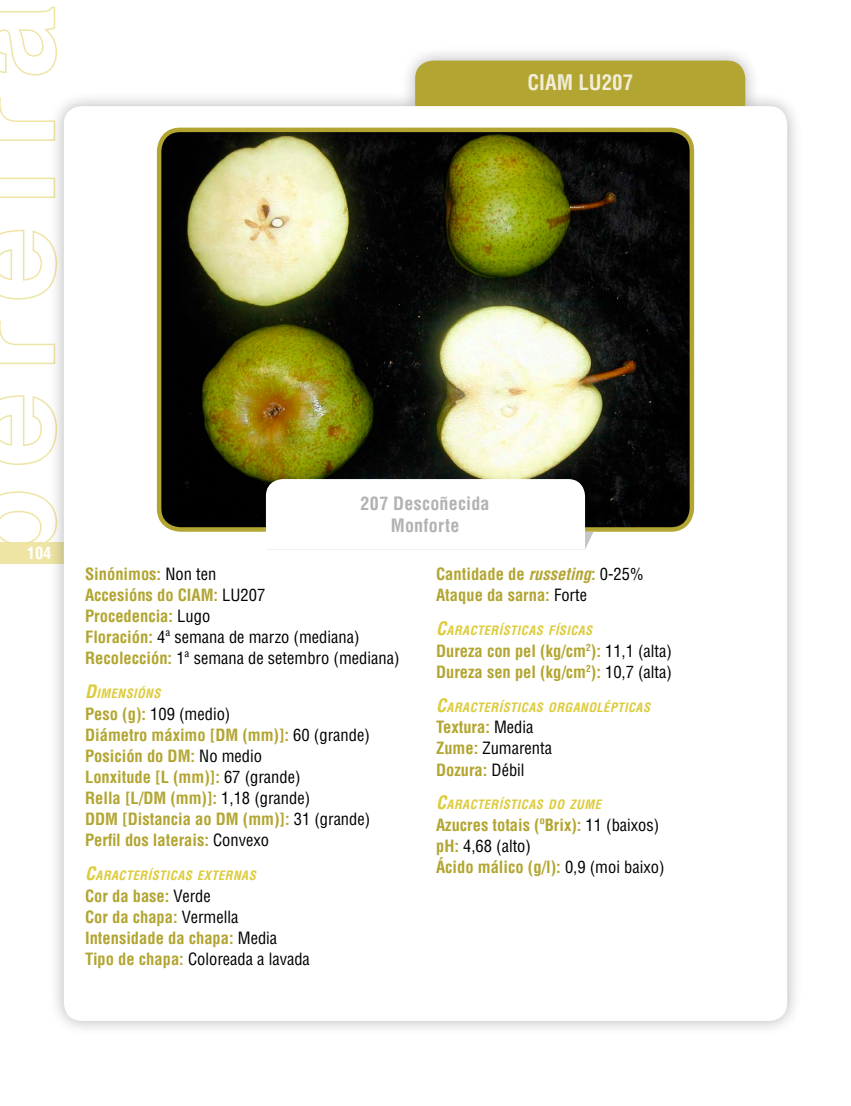
<style>
.page{position:relative;width:851px;height:1106px;background:#fff}
.page>*{position:absolute;margin:0;border:0;box-sizing:border-box;transform-origin:0 0}
.t1{font:700 condensed 21px "Helvetica LT Std";color:#f1edd6}
.t2{font:700 condensed 18px/22.5px "Helvetica LT Std";letter-spacing:.015em;color:#b2b2b2;text-align:center}
.t3{font:700 condensed 16.5px/21px "Helvetica LT Std";color:#b2a531}
.t4{font:condensed 16.5px/21px "Helvetica LT Std";color:#000}
.t5{font:700 condensed 16.5px "Helvetica LT Std";color:#fff}
.t6{font:italic 700 condensed 12.6px "Helvetica LT Std";letter-spacing:.035em;color:#ddcb3a}
.s1{font-weight:700;color:#b2a531}
.s2{font-size:18px}
.s3{font-weight:400;color:#000}
.s4{font-style:italic}
</style>
<div class="page">
<svg style="left:0;top:491px;width:48px;height:51px"></svg>
<svg style="left:0;top:395px;width:48px;height:70px"></svg>
<svg style="left:0;top:321px;width:48px;height:44px"></svg>
<svg style="left:0;top:229px;width:48px;height:71px"></svg>
<svg style="left:0;top:177px;width:48px;height:21px"></svg>
<svg style="left:0;top:97px;width:48px;height:44px"></svg>
<svg style="left:0;top:6px;width:56px;height:70px"></svg>
<div style="left:0;top:542px;width:71px;height:21px;background:#eee5a5"></div>
<div style="left:48px;top:45px;width:755px;height:991px;background:#000;opacity:.3"></div>
<div style="left:415px;top:61px;width:330px;height:100px;background:#b2a531;border-radius:18px"></div>
<div style="left:64px;top:106px;width:723px;height:914px;background:#fff;border-radius:18px"></div>
<img style="left:159px;top:130px;width:532px;height:399px">
<div style="left:157px;top:128px;width:537px;height:403px;border:4px solid #b2a531;border-radius:21px"></div>
<svg style="left:266px;top:479px;width:327px;height:70px"></svg>
<p class="t1" style="left:527px;top:69px;width:107px">CIAM LU207</p>
<p class="t5" style="left:27px;top:542px;width:26px">104</p>
<p class="t2" style="left:360px;top:491px;width:130px">207 Descoñecida<br>Monforte</p>
<p class="t4" style="left:85px;top:563px;width:316px"><span class="s1">Sinónimos:</span> Non ten<br><span class="s1">Accesións do CIAM:</span> LU207<br><span class="s1">Procedencia:</span> Lugo<br><span class="s1">Floración:</span> 4ª semana de marzo (mediana)<br><span class="s1">Recolección:</span> 1ª semana de setembro (mediana)</p>
<p class="t6" style="left:85px;top:685px;width:77px"><span class="s2">D</span>IMENSIÓNS</p>
<p class="t3" style="left:85px;top:703px;width:287px">Peso (g): <span class="s3">109 (medio)<br></span>Diámetro máximo [DM (mm)]: <span class="s3">60 (grande)<br></span>Posición do DM: <span class="s3">No medio<br></span>Lonxitude [L (mm)]: <span class="s3">67 (grande)<br></span>Rella [L/DM (mm)]: <span class="s3">1,18 (grande)<br></span>DDM [Distancia ao DM (mm)]: <span class="s3">31 (grande)<br></span>Perfil dos laterais: <span class="s3">Convexo</span></p>
<p class="t6" style="left:85px;top:867px;width:172px"><span class="s2">C</span>ARACTERÍSTICAS EXTERNAS</p>
<p class="t3" style="left:85px;top:885px;width:226px">Cor da base: <span class="s3">Verde<br></span>Cor da chapa: <span class="s3">Vermella<br></span>Intensidade da chapa: <span class="s3">Media<br></span>Tipo de chapa: <span class="s3">Coloreada a lavada</span></p>
<p class="t3" style="left:436px;top:563px;width:209px">Cantidade de <span class="s4">russeting</span>: <span class="s3">0-25%<br></span>Ataque da sarna: <span class="s3">Forte</span></p>
<p class="t6" style="left:436px;top:622px;width:158px"><span class="s2">C</span>ARACTERÍSTICAS FÍSICAS</p>
<p class="t3" style="left:436px;top:640px;width:237px">Dureza con pel (kg/cm<sup>2</sup>): <span class="s3">11,1 (alta)<br></span>Dureza sen pel (kg/cm<sup>2</sup>): <span class="s3">10,7 (alta)</span></p>
<p class="t6" style="left:436px;top:699px;width:215px"><span class="s2">C</span>ARACTERÍSTICAS ORGANOLÉPTICAS</p>
<p class="t3" style="left:436px;top:717px;width:117px">Textura: <span class="s3">Media<br></span>Zume: <span class="s3">Zumarenta<br></span>Dozura: <span class="s3">Débil</span></p>
<p class="t6" style="left:436px;top:796px;width:166px"><span class="s2">C</span>ARACTERÍSTICAS DO ZUME</p>
<p class="t3" style="left:436px;top:814px;width:230px">Azucres totais (ºBrix): <span class="s3">11 (baixos) </span>pH: <span class="s3">4,68 (alto)<br></span>Ácido málico (g/l): <span class="s3">0,9 (moi baixo)</span></p>
</div>
